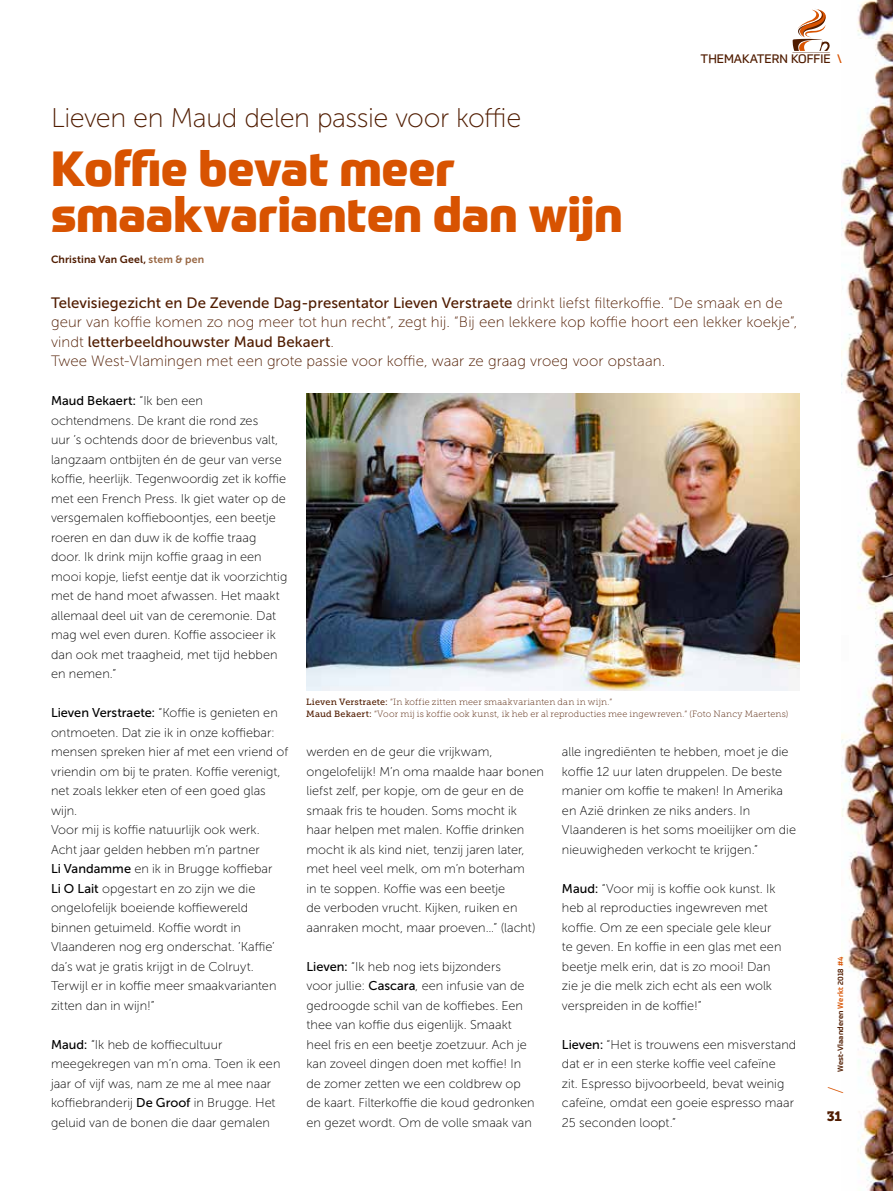
<style>
.page{position:relative;width:893px;height:1191px;background:#fff}
.page>*{position:absolute;margin:0;border:0;box-sizing:border-box;transform-origin:0 0}
.t1{font:800 48px/46.5px "Prometo";letter-spacing:-.005em;color:#d85301}
.t2{font:27px "Museo Sans 100";letter-spacing:-.015em;color:#501c00}
.t3{font:100 21px "Prometo";color:#d85301}
.t4{font:15px "Museo Sans 100";letter-spacing:.005em;color:#501c00}
.t5{font:15px "Museo Sans 500";letter-spacing:.005em;color:#501c00}
.t6{font:13.5px "Museo Slab 900";color:#501c00}
.t7{font:12.75px/19.5px "Museo Sans 100";color:#000}
.t8{font:12.75px "Museo Sans 500";letter-spacing:.005em;color:#000}
.t9{font:12px "Prometo";color:#501c00}
.t10{font:10.5px "Museo Sans 700";letter-spacing:.01em;color:#501c00}
.t11{font:9px/12px "Museo Slab 100";letter-spacing:.02em;color:#501c00}
.t12{font:500 7.5px "Prometo";letter-spacing:.02em;color:#501c00}
.s1{color:#d85301}
.s2{color:#996743}
.s3{font-family:"Museo Sans 100"}
.s4{font-family:"Museo Sans 500"}
.s5{font-family:"Museo Slab 500"}
</style>
<div class="page">
<img style="left:842px;top:0;width:51px;height:1191px">
<svg style="left:792px;top:9px;width:38px;height:44px"></svg>
<img style="left:306px;top:393px;width:493px;height:297px">
<p class="t9" style="left:700px;top:52px;width:143px">THEMAKATERN KOFFIE <span class="s1">\</span></p>
<h2 class="t2" style="left:51px;top:103px;width:472px">Lieven en Maud delen passie voor koffie</h2>
<h1 class="t1" style="left:51px;top:145px;width:573px">Koffie bevat meer smaakvarianten dan wijn</h1>
<p class="t10" style="left:51px;top:253px;width:155px">Christina Van Geel, <span class="s2">stem &amp; pen</span></p>
<p class="t5" style="left:51px;top:294px;width:733px">Televisiegezicht en De Zevende Dag-presentator Lieven Verstraete <span class="s3">drinkt liefst filterkoffie. “De smaak en de</span></p>
<p class="t4" style="left:51px;top:314px;width:748px">geur van koffie komen zo nog meer tot hun recht”, zegt hij. “Bij een lekkere kop koffie hoort een lekker koekje”,</p>
<p class="t5" style="left:51px;top:333px;width:284px"><span class="s3">vindt</span> letterbeeldhouwster Maud Bekaert<span class="s3">.</span></p>
<p class="t4" style="left:51px;top:353px;width:616px">Twee West-Vlamingen met een grote passie voor koffie, waar ze graag vroeg voor opstaan.</p>
<p class="t8" style="left:51px;top:394px;width:154px">Maud Bekaert: <span class="s3">“Ik ben een</span></p>
<p class="t7" style="left:51px;top:411px;width:238px">ochtendmens. De krant die rond zes<br>uur ’s ochtends door de brievenbus valt, langzaam ontbijten én de geur van verse koffie, heerlijk. Tegenwoordig zet ik koffie met een French Press. Ik giet water op de versgemalen koffieboontjes, een beetje roeren en dan duw ik de koffie traag door. Ik drink mijn koffie graag in een mooi kopje, liefst eentje dat ik voorzichtig met de hand moet afwassen. Het maakt allemaal deel uit van de ceremonie. Dat mag wel even duren. Koffie associeer ik dan ook met traagheid, met tijd hebben en nemen.”</p>
<p class="t7" style="left:51px;top:703px;width:239px"><span class="s4">Lieven Verstraete:</span> “Koffie is genieten en ontmoeten. Dat zie ik in onze koffiebar: mensen spreken hier af met een vriend of vriendin om bij te praten. Koffie verenigt, net zoals lekker eten of een goed glas wijn.<br>Voor mij is koffie natuurlijk ook werk.<br>Acht jaar gelden hebben m’n partner<br><span class="s4">Li Vandamme</span> en ik in Brugge koffiebar<br><span class="s4">Li O Lait</span> opgestart en zo zijn we die ongelofelijk boeiende koffiewereld binnen getuimeld. Koffie wordt in Vlaanderen nog erg onderschat. ’Kaffie’ da’s wat je gratis krijgt in de Colruyt.<br>Terwijl er in koffie meer smaakvarianten zitten dan in wijn!”</p>
<p class="t7" style="left:51px;top:1034px;width:231px"><span class="s4">Maud:</span> “Ik heb de koffiecultuur meegekregen van m’n oma. Toen ik een jaar of vijf was, nam ze me al mee naar koffiebranderij <span class="s4">De Groof</span> in Brugge. Het geluid van de bonen die daar gemalen</p>
<p class="t11" style="left:306px;top:695px;width:484px"><span class="s5">Lieven Verstraete:</span> “In koffie zitten meer smaakvarianten dan in wijn.”<br><span class="s5">Maud Bekaert:</span> “Voor mij is koffie ook kunst, ik heb er al reproducties mee ingewreven.” (Foto Nancy Maertens)</p>
<p class="t7" style="left:562px;top:742px;width:236px">alle ingrediënten te hebben, moet je die koffie 12 uur laten druppelen. De beste manier om koffie te maken! In Amerika en Azië drinken ze niks anders. In Vlaanderen is het soms moeilijker om die nieuwigheden verkocht te krijgen.”</p>
<p class="t7" style="left:562px;top:878px;width:221px"><span class="s4">Maud:</span> “Voor mij is koffie ook kunst. Ik heb al reproducties ingewreven met koffie. Om ze een speciale gele kleur te geven. En koffie in een glas met een beetje melk erin, dat is zo mooi! Dan zie je die melk zich echt als een wolk verspreiden in de koffie!”</p>
<p class="t7" style="left:562px;top:1034px;width:236px"><span class="s4">Lieven:</span> “Het is trouwens een misverstand dat er in een sterke koffie veel cafeïne<br>zit. Espresso bijvoorbeeld, bevat weinig cafeïne, omdat een goeie espresso maar 25 seconden loopt.”</p>
<p class="t7" style="left:306px;top:742px;width:239px">werden en de geur die vrijkwam, ongelofelijk! M’n oma maalde haar bonen liefst zelf, per kopje, om de geur en de smaak fris te houden. Soms mocht ik haar helpen met malen. Koffie drinken mocht ik als kind niet, tenzij jaren later, met heel veel melk, om m’n boterham<br>in te soppen. Koffie was een beetje<br>de verboden vrucht. Kijken, ruiken en aanraken mocht, maar proeven…” (lacht)</p>
<p class="t7" style="left:306px;top:956px;width:230px"><span class="s4">Lieven:</span> “Ik heb nog iets bijzonders<br>voor jullie: <span class="s4">Cascara</span>, een infusie van de gedroogde schil van de koffiebes. Een thee van koffie dus eigenlijk. Smaakt heel fris en een beetje zoetzuur. Ach je kan zoveel dingen doen met koffie! In de zomer zetten we een coldbrew op de kaart. Filterkoffie die koud gedronken en gezet wordt. Om de volle smaak van</p>
<p class="t12" style="left:836px;top:1072px;width:117px;rotate:-90deg">West-Vlaanderen <span class="s1">Werkt</span> 2018 <span class="s1">#4</span></p>
<h3 class="t3" style="left:823px;top:1094px;width:9px;rotate:-90deg">/</h3>
<p class="t6" style="left:827px;top:1108px;width:17px">31</p>
</div>
